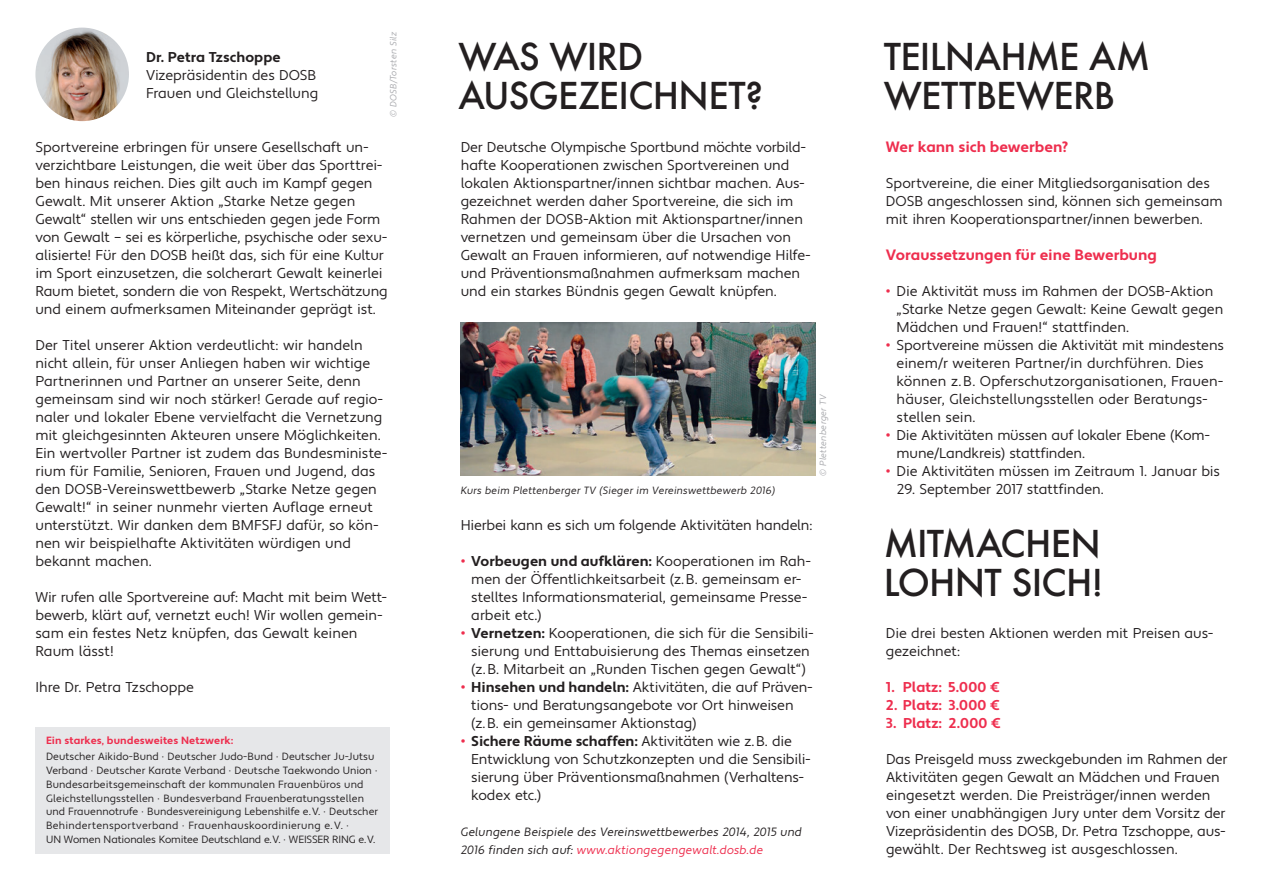
<style>
.page{position:relative;width:1263px;height:893px;background:#fff}
.page>*{position:absolute;margin:0;border:0;box-sizing:border-box;transform-origin:0 0}
.t1{font:500 36px/39px "Futura ND";letter-spacing:-.02em;color:#231f20}
.t2{font:700 15px "Apertura";color:#ee2e4e}
.t3{font:14.25px/18px "Apertura";letter-spacing:-.005em;color:#231f20}
.t4{font:700 14.25px "Apertura";letter-spacing:.005em;color:#ee2e4e}
.t5{font:700 14.25px "Apertura";color:#231f20}
.t6{font:12px/18px "Apertura Obliq";color:#231f20}
.t7{font:10.5px/13.8px "Apertura";letter-spacing:.005em;color:#231f20}
.t8{font:10.5px "Apertura Obliq";letter-spacing:.005em;color:#231f20}
.t9{font:700 10.5px "Apertura";letter-spacing:.01em;color:#ee2e4e}
.t10{font:9px "Apertura Obliq";letter-spacing:.01em;color:#a8a9ad}
.s1{font-size:16.5px;color:#ee2e4e}
.s2{font-weight:700}
.s3{color:#ee2e4e}
</style>
<div class="page">
<div style="left:35px;top:728px;width:355px;height:126px;background:#e6e7e9"></div>
<img style="left:461px;top:323px;width:354px;height:153px">
<img style="left:35px;top:28px;width:94px;height:93px;border-radius:47px">
<p class="t10" style="left:388px;top:117px;width:87px;rotate:-90deg">© DOSB/Torsten Silz</p>
<p class="t5" style="left:146px;top:48px;width:136px">Dr. Petra Tzschoppe</p>
<p class="t3" style="left:146px;top:66px;width:174px">Vizepräsidentin des DOSB<br>Frauen und Gleichstellung</p>
<p class="t3" style="left:35px;top:138px;width:354px">Sportvereine erbringen für unsere Gesellschaft un&shy;verzichtbare Leistungen, die weit über das Sporttrei&shy;ben hinaus reichen. Dies gilt auch im Kampf gegen Gewalt. Mit unserer Aktion „Starke Netze gegen Gewalt“ stellen wir uns entschieden gegen jede Form von Gewalt – sei es körperliche, psychische oder sexu&shy;alisierte! Für den DOSB heißt das, sich für eine Kultur im Sport einzusetzen, die solcherart Gewalt keinerlei Raum bietet, sondern die von Respekt, Wertschätzung und einem aufmerksamen Miteinander geprägt ist.</p>
<p class="t3" style="left:35px;top:336px;width:354px">Der Titel unserer Aktion verdeutlicht: wir handeln nicht allein, für unser Anliegen haben wir wichtige Partnerinnen und Partner an unserer Seite, denn gemeinsam sind wir noch stärker! Gerade auf regio&shy;naler und lokaler Ebene vervielfacht die Vernetzung mit gleichgesinnten Akteuren unsere Möglichkeiten.<br>Ein wertvoller Partner ist zudem das Bundesministe&shy;rium für Familie, Senioren, Frauen und Jugend, das den DOSB-Vereinswettbewerb „Starke Netze gegen Gewalt!“ in seiner nunmehr vierten Auflage erneut unterstützt. Wir danken dem BMFSFJ dafür, so kön&shy;nen wir beispielhafte Aktivitäten würdigen und bekannt machen.</p>
<p class="t3" style="left:35px;top:588px;width:353px">Wir rufen alle Sportvereine auf: Macht mit beim Wett&shy;bewerb, klärt auf, vernetzt euch! Wir wollen gemein&shy;sam ein festes Netz knüpfen, das Gewalt keinen Raum lässt!</p>
<p class="t3" style="left:35px;top:678px;width:160px">Ihre Dr. Petra Tzschoppe</p>
<p class="t9" style="left:46px;top:734px;width:189px">Ein starkes, bundesweites Netzwerk:</p>
<p class="t7" style="left:46px;top:750px;width:334px">Deutscher Aikido-Bund · Deutscher Judo-Bund · Deutscher Ju-Jutsu Verband · Deutscher Karate Verband · Deutsche Taekwondo Union · Bundesarbeitsgemeinschaft der kommunalen Frauenbüros und Gleichstellungsstellen · Bundesverband Frauenberatungsstellen und Frauennotrufe · Bundesvereinigung Lebenshilfe e.V. · Deutscher Behindertensportverband · Frauenhauskoordinierung e.V. ·<br>UN Women Nationales Komitee Deutschland e.V. · WEISSER RING e.V.</p>
<h1 class="t1" style="left:459px;top:37px;width:306px">WAS WIRD<br>AUSGEZEICHNET?</h1>
<h1 class="t1" style="left:884px;top:37px;width:268px">TEILNAHME AM<br>WETTBEWERB</h1>
<p class="t3" style="left:461px;top:138px;width:352px">Der Deutsche Olympische Sportbund möchte vorbild&shy;hafte Kooperationen zwischen Sportvereinen und lokalen Aktionspartner/innen sichtbar machen. Aus&shy;gezeichnet werden daher Sportvereine, die sich im Rahmen der DOSB-Aktion mit Aktionspartner/innen vernetzen und gemeinsam über die Ursachen von Gewalt an Frauen informieren, auf notwendige Hilfe&shy;und Präventionsmaßnahmen aufmerksam machen und ein starkes Bündnis gegen Gewalt knüpfen.</p>
<p class="t2" style="left:886px;top:137px;width:184px">Wer kann sich bewerben?</p>
<p class="t3" style="left:886px;top:174px;width:338px">Sportvereine, die einer Mitgliedsorganisation des<br>DOSB angeschlossen sind, können sich gemeinsam mit ihren Kooperationspartner/innen bewerben.</p>
<p class="t2" style="left:886px;top:245px;width:272px">Voraussetzungen für eine Bewerbung</p>
<p class="t3" style="left:896px;top:282px;width:328px;text-indent:-11px"><span class="s1">•</span> Die Aktivität muss im Rahmen der DOSB-Aktion „Starke Netze gegen Gewalt: Keine Gewalt gegen<br>Mädchen und Frauen!“ stattfinden.</p>
<p class="t3" style="left:896px;top:336px;width:329px;text-indent:-11px"><span class="s1">•</span> Sportvereine müssen die Aktivität mit mindestens einem/r weiteren Partner/in durchführen. Dies können z.B. Opferschutzorganisationen, Frauen&shy;häuser, Gleichstellungsstellen oder Beratungs&shy;stellen sein.</p>
<p class="t3" style="left:896px;top:426px;width:315px;text-indent:-11px"><span class="s1">•</span> Die Aktivitäten müssen auf lokaler Ebene (Kom&shy;mune/Landkreis) stattfinden.</p>
<p class="t3" style="left:886px;top:462px;width:336px"><span class="s1">•</span> Die Aktivitäten müssen im Zeitraum 1. Januar bis</p>
<p class="t3" style="left:896px;top:480px;width:209px">29. September 2017 stattfinden.</p>
<p class="t10" style="left:817px;top:476px;width:83px;rotate:-90deg">© Plettenberger TV</p>
<p class="t8" style="left:461px;top:484px;width:316px">Kurs beim Plettenberger TV (Sieger im Vereinswettbewerb 2016)</p>
<p class="t3" style="left:461px;top:516px;width:353px">Hierbei kann es sich um folgende Aktivitäten handeln:</p>
<p class="t3" style="left:471px;top:552px;width:341px;text-indent:-11px"><span class="s1">•</span> <span class="s2">Vorbeugen und aufklären:</span> Kooperationen im Rah&shy;men der Öffentlichkeitsarbeit (z.B. gemeinsam er&shy;stelltes Informationsmaterial, gemeinsame Presse&shy;arbeit etc.)</p>
<p class="t3" style="left:461px;top:624px;width:355px;text-align:center"><span class="s1">•</span> <span class="s2">Vernetzen:</span> Kooperationen, die sich für die Sensibili&shy;sierung und Enttabuisierung des Themas einsetzen (z.B. Mitarbeit an „Runden Tischen gegen Gewalt“)</p>
<p class="t3" style="left:471px;top:678px;width:343px;text-indent:-11px"><span class="s1">•</span> <span class="s2">Hinsehen und handeln:</span> Aktivitäten, die auf Präven&shy;tions- und Beratungsangebote vor Ort hinweisen (z.B. ein gemeinsamer Aktionstag)</p>
<p class="t3" style="left:471px;top:732px;width:341px;text-indent:-11px"><span class="s1">•</span> <span class="s2">Sichere Räume schaffen:</span> Aktivitäten wie z.B. die Entwicklung von Schutzkonzepten und die Sensibili&shy;sierung über Präventionsmaßnahmen (Verhaltens&shy;kodex etc.)</p>
<p class="t6" style="left:461px;top:823px;width:343px">Gelungene Beispiele des Vereinswettbewerbes 2014, 2015 und<br>2016 finden sich auf: <span class="s3">www.aktiongegengewalt.dosb.de</span></p>
<h1 class="t1" style="left:884px;top:524px;width:221px">MITMACHEN<br>LOHNT SICH!</h1>
<p class="t3" style="left:886px;top:624px;width:329px">Die drei besten Aktionen werden mit Preisen aus&shy;gezeichnet:</p>
<p class="t4" style="left:886px;top:678px;width:115px">1. Platz: 5.000 €</p>
<p class="t4" style="left:886px;top:696px;width:115px">2. Platz: 3.000 €</p>
<p class="t4" style="left:886px;top:714px;width:116px">3. Platz: 2.000 €</p>
<p class="t3" style="left:886px;top:750px;width:343px">Das Preisgeld muss zweckgebunden im Rahmen der Aktivitäten gegen Gewalt an Mädchen und Frauen eingesetzt werden. Die Preisträger/innen werden von einer unabhängigen Jury unter dem Vorsitz der Vizepräsidentin des DOSB, Dr. Petra Tzschoppe, aus&shy;gewählt. Der Rechtsweg ist ausgeschlossen.</p>
</div>
